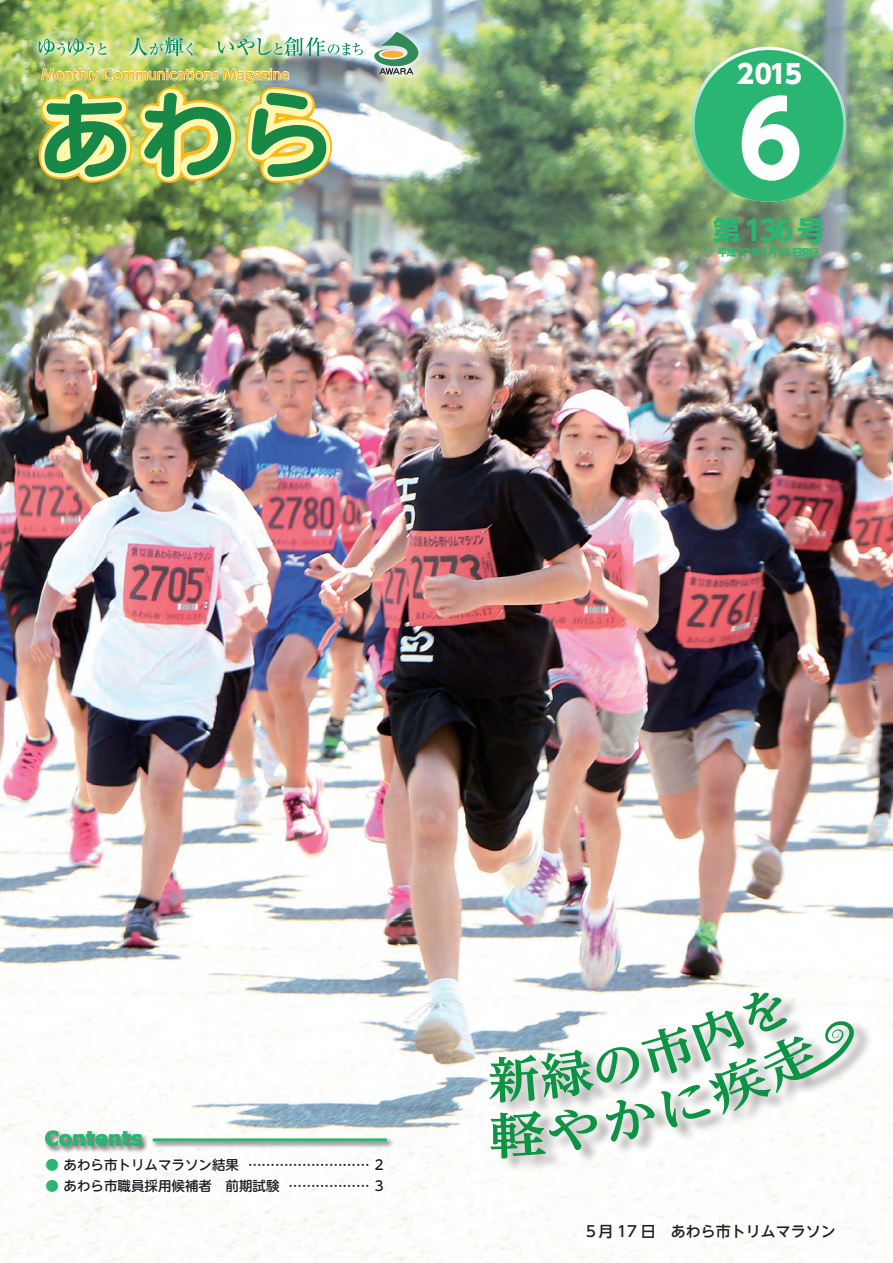
<style>
.page{position:relative;width:893px;height:1263px;background:#fff}
.page>*{position:absolute;margin:0;border:0;box-sizing:border-box;transform-origin:0 0}
.t1{font:700 102px "UD Shin Go NT Pr 6 N";color:#fff;scale:.95 1}
.t2{font:700 27.6px "UD Shin Go NT Pr 6 N";letter-spacing:.015em;color:#2bb572}
.t3{font:800 26.1px "UD Shin Go NT Pr 6 N";color:#fff}
.t4{font:500 15px "UD Shin Go NT Pr 6 N";color:#231f20}
.t5{font:500 13.5px "UD Shin M Go Pr 6 N";color:#231f20}
.t6{font:500 13.5px "UD Shin Go NT Pr 6 N";letter-spacing:.01em;color:#faaf18}
.t7{font:700 9.6px "UD Shin Go NT Pr 6 N";letter-spacing:-.1em;color:#2bb572}
.s1{font-weight:300;color:#2bb572}
</style>
<div class="page">
<img style="left:0;top:0;width:893px;height:1263px">
<svg style="left:691px;top:47px;width:155px;height:155px;background:#93d7b4"></svg>
<div style="left:695px;top:50px;width:148px;height:149px;background:#2bb572;border-radius:50%"></div>
<div style="left:31px;top:24px;width:395px;height:58px;background:#fff;opacity:.75"></div>
<svg style="left:374px;top:32px;width:44px;height:43px;background:#92b39a"></svg>
<svg style="left:39px;top:39px;width:68px;height:17px"></svg>
<svg style="left:129px;top:37px;width:63px;height:19px"></svg>
<svg style="left:217px;top:37px;width:146px;height:19px"></svg>
<div style="left:151px;top:1137px;width:243px;height:12px;background:#231f20;opacity:.75"></div>
<hr style="left:153px;top:1138px;width:234px;height:3px;background:#2bb572">
<svg style="left:45px;top:1119px;width:341px;height:108px"></svg>
<img style="left:29px;top:68px;width:312px;height:124px">
<svg style="left:455px;top:944px;width:422px;height:249px"></svg>
<svg style="left:489px;top:992px;width:365px;height:166px"></svg>
<p class="t6" style="left:42px;top:64px;width:249px">Monthly Communications Magazine</p>
<h3 class="t3" style="left:737px;top:52px;width:67px">2015</h3>
<h1 class="t1" style="left:722px;top:57px;width:104px">６</h1>
<h2 class="t2" style="left:713px;top:208px;width:113px">第136号</h2>
<p class="t7" style="left:718px;top:244px;width:102px">平成 27 年６月 15 日発行</p>
<p class="t5" style="left:46px;top:1154px;width:342px"><span class="s1">●</span> あわら市トリムマラソン結果… ……………………… ２</p>
<p class="t5" style="left:46px;top:1175px;width:342px"><span class="s1">●</span> あわら市職員採用候補者　前期試験… ……………… ３</p>
<p class="t4" style="left:583px;top:1219px;width:254px">５月 17 日　あわら市トリムマラソン</p>
</div>
